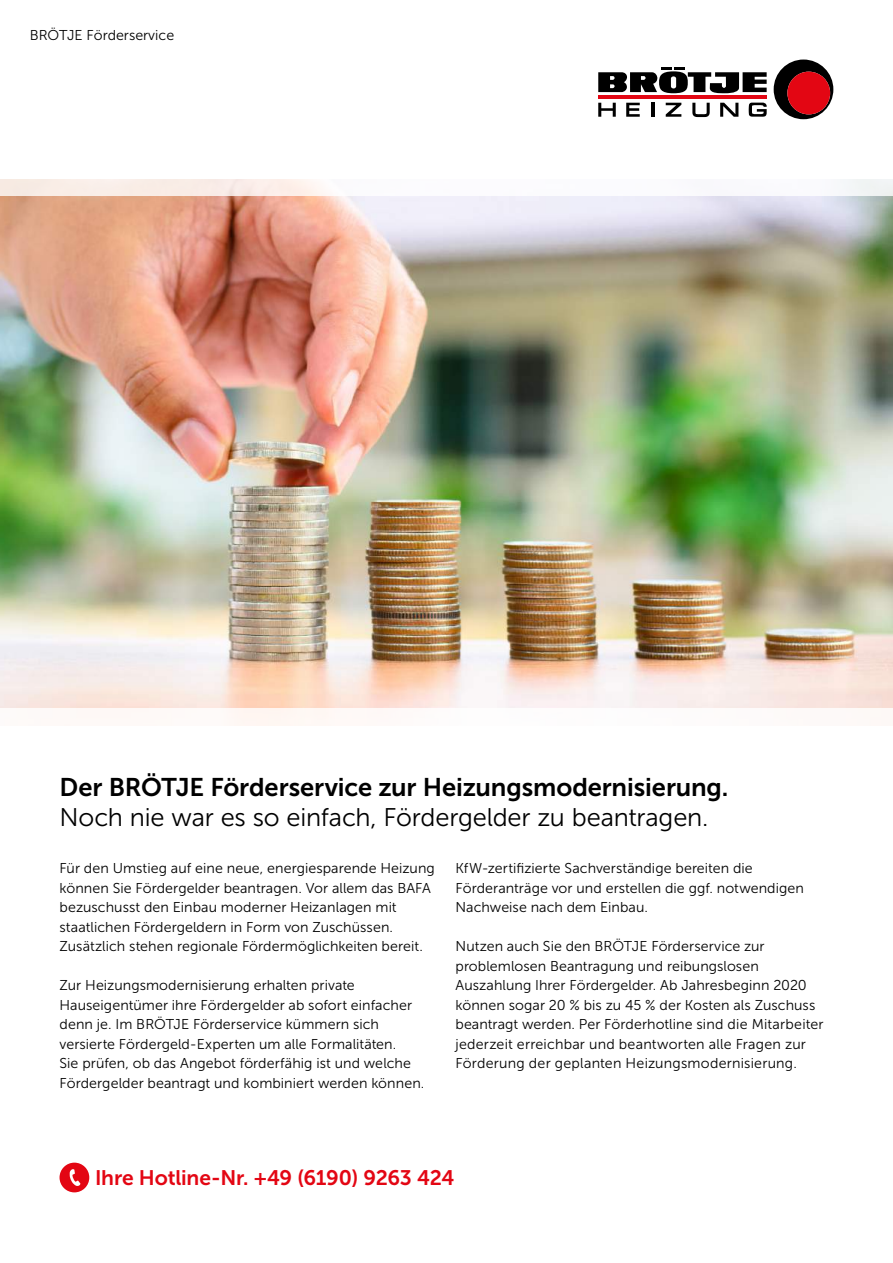
<style>
.page{position:relative;width:893px;height:1263px;background:#fff}
.page>*{position:absolute;margin:0;border:0;box-sizing:border-box;transform-origin:0 0}
.t1{font:25.5px "Museo Sans 700";letter-spacing:-.005em;color:#000}
.t2{font:25.5px "Museo Sans 300";letter-spacing:-.01em;color:#000}
.t3{font:21px "Museo Sans 700";letter-spacing:-.01em;color:#e30613}
.t4{font:14.25px/19.5px "Museo Sans 300";letter-spacing:.005em;color:#000}
</style>
<div class="page">
<img style="left:0;top:196px;width:893px;height:512px">
<div style="left:0;top:162px;width:893px;height:34px;background:linear-gradient(to right,#faede7,#f9fdff)"></div>
<div style="left:0;top:0;width:893px;height:179px;background:#fff"></div>
<hr style="left:598px;top:96px;width:169px;height:3px;background:#e30613">
<svg style="left:598px;top:67px;width:169px;height:27px"></svg>
<svg style="left:749px;top:103px;width:18px;height:14px"></svg>
<svg style="left:598px;top:103px;width:18px;height:14px"></svg>
<svg style="left:626px;top:103px;width:14px;height:14px"></svg>
<hr style="left:651px;top:103px;width:4px;height:14px;background:#000">
<svg style="left:666px;top:103px;width:15px;height:14px"></svg>
<svg style="left:692px;top:103px;width:18px;height:14px"></svg>
<svg style="left:720px;top:103px;width:18px;height:14px"></svg>
<svg style="left:774px;top:60px;width:59px;height:59px"></svg>
<div style="left:787px;top:72px;width:43px;height:42px;background:#e30613;border-radius:50%"></div>
<div style="left:60px;top:1162px;width:29px;height:30px;background:#e30613;border-radius:50%"></div>
<svg style="left:70px;top:1169px;width:10px;height:17px"></svg>
<p class="t4" style="left:30px;top:26px;width:146px">BRÖTJE Förderservice</p>
<h1 class="t1" style="left:60px;top:773px;width:670px">Der BRÖTJE Förderservice zur Heizungsmodernisierung.</h1>
<h1 class="t2" style="left:60px;top:804px;width:651px">Noch nie war es so einfach, Fördergelder zu beantragen.</h1>
<p class="t4" style="left:60px;top:858px;width:377px">Für den Umstieg auf eine neue, energiesparende Heizung können Sie Fördergelder beantragen. Vor allem das BAFA bezuschusst den Einbau moderner Heizanlagen mit staatlichen Fördergeldern in Form von Zuschüssen.<br>Zusätzlich stehen regionale Fördermöglichkeiten bereit.</p>
<p class="t4" style="left:60px;top:975px;width:366px">Zur Heizungsmodernisierung erhalten private Hauseigentümer ihre Fördergelder ab sofort einfacher denn je. Im BRÖTJE Förderservice kümmern sich versierte Fördergeld-Experten um alle Formalitäten.<br>Sie prüfen, ob das Angebot förderfähig ist und welche Fördergelder beantragt und kombiniert werden können.</p>
<p class="t4" style="left:455px;top:858px;width:350px">KfW-zertifizierte Sachverständige bereiten die<br>Förderanträge vor und erstellen die ggf. notwendigen<br>Nachweise nach dem Einbau.</p>
<p class="t4" style="left:455px;top:936px;width:370px">Nutzen auch Sie den BRÖTJE Förderservice zur problemlosen Beantragung und reibungslosen Auszahlung Ihrer Fördergelder. Ab Jahresbeginn 2020 können sogar 20 % bis zu 45 % der Kosten als Zuschuss beantragt werden. Per Förderhotline sind die Mitarbeiter jederzeit erreichbar und beantworten alle Fragen zur Förderung der geplanten Heizungsmodernisierung.</p>
<h2 class="t3" style="left:95px;top:1166px;width:361px">Ihre Hotline-Nr. +49 (6190) 9263 424</h2>
</div>
